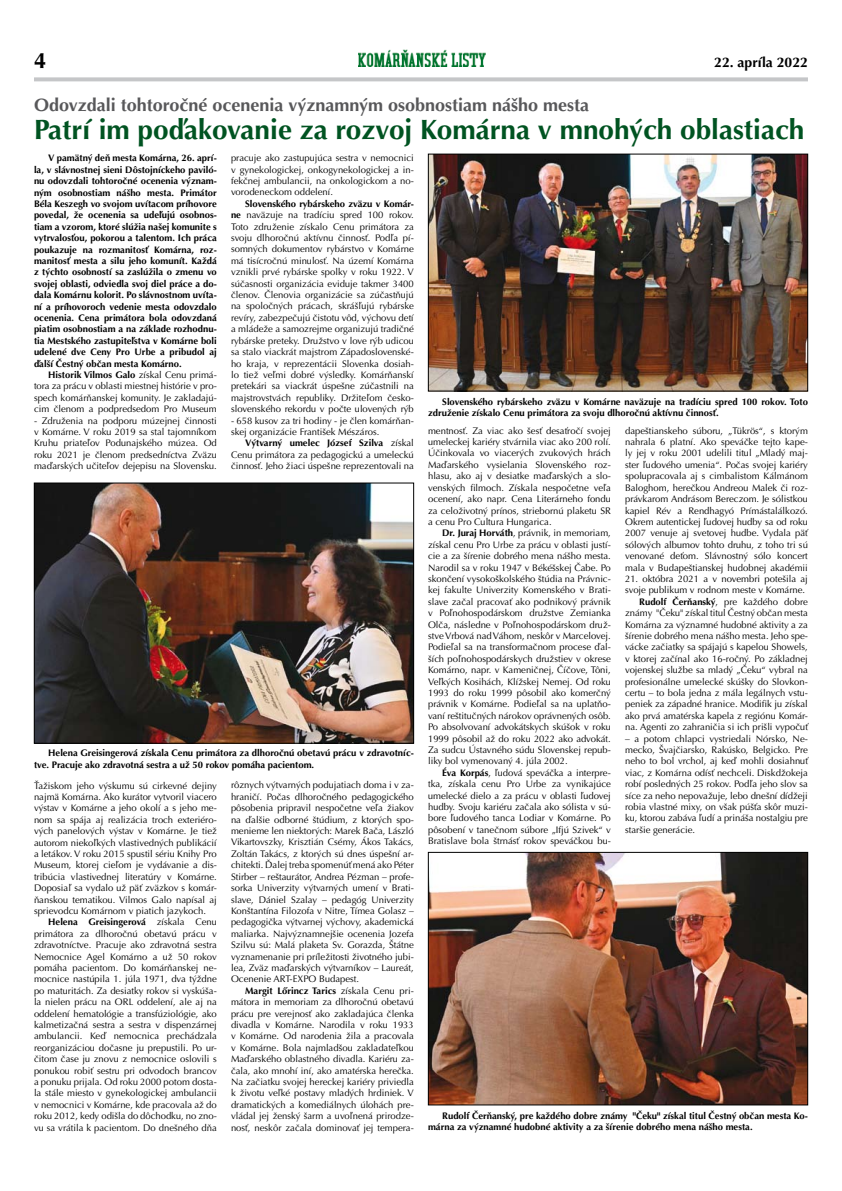
<style>
.page{position:relative;width:842px;height:1191px;background:#fff}
.page>*{position:absolute;margin:0;border:0;box-sizing:border-box;transform-origin:0 0}
.t1{font:700 28px "Optima CE";color:#005321}
.t2{font:700 22px "Optima CE";color:#000}
.t3{font:700 18px "Optima CE";color:#58585a}
.t4{font:700 14px "Optima CE";color:#000}
.t5{font:9.5px/11.4px "Optima CE";color:#000;text-align:justify}
.t6{font:700 9.5px/11.4px "Optima CE";color:#000}
.s1{font-weight:700}
</style>
<div class="page">
<svg style="left:34px;top:77px;width:774px;height:4px;background:#cacbcd"></svg>
<img style="left:358px;top:49px;width:128px;height:18px">
<img style="left:36px;top:485px;width:376px;height:256px">
<div style="left:34px;top:483px;width:380px;height:260px;border:1px solid #000"></div>
<img style="left:430px;top:156px;width:376px;height:233px">
<div style="left:428px;top:154px;width:380px;height:237px;border:1px solid #000"></div>
<img style="left:430px;top:854px;width:376px;height:249px">
<div style="left:428px;top:852px;width:380px;height:253px;border:1px solid #000"></div>
<h2 class="t2" style="left:34px;top:46px;width:14px">4</h2>
<h3 class="t4" style="left:714px;top:53px;width:95px">22. apríla 2022</h3>
<h3 class="t3" style="left:34px;top:94px;width:557px">Odovzdali tohtoročné ocenenia významným osobnostiam nášho mesta</h3>
<h1 class="t1" style="left:34px;top:112px;width:772px">Patrí im poďakovanie za rozvoj Komárna v mnohých oblastiach</h1>
<p class="t6" style="left:34px;top:153px;width:184px;text-align:justify;text-indent:14px">V pamätný deň mesta Komárna, 26. aprí&shy;la, v slávnostnej sieni Dôstojníckeho paviló&shy;nu odovzdali tohtoročné ocenenia význam&shy;ným osobnostiam nášho mesta. Primátor Béla Keszegh vo svojom uvítacom príhovore povedal, že ocenenia sa udeľujú osobnos&shy;tiam a vzorom, ktoré slúžia našej komunite s vytrvalosťou, pokorou a talentom. Ich práca poukazuje na rozmanitosť Komárna, roz&shy;manitosť mesta a silu jeho komunít. Každá z týchto osobností sa zaslúžila o zmenu vo svojej oblasti, odviedla svoj diel práce a do&shy;dala Komárnu kolorit. Po slávnostnom uvíta&shy;ní a príhovoroch vedenie mesta odovzdalo ocenenia. Cena primátora bola odovzdaná piatim osobnostiam a na základe rozhodnu&shy;tia Mestského zastupiteľstva v Komárne boli udelené dve Ceny Pro Urbe a pribudol aj ďalší Čestný občan mesta Komárno.</p>
<p class="t5" style="left:34px;top:370px;width:184px;text-indent:14px"><span class="s1">Historik Vilmos Galo</span> získal Cenu primá&shy;tora za prácu v oblasti miestnej histórie v pro&shy;spech komárňanskej komunity. Je zakladajú&shy;cim členom a podpredsedom Pro Museum</p>
<p class="t5" style="left:34px;top:415px;width:184px">- Združenia na podporu múzejnej činnosti v Komárne. V roku 2019 sa stal tajomníkom Kruhu priateľov Podunajského múzea. Od roku 2021 je členom predsedníctva Zväzu maďarských učiteľov dejepisu na Slovensku.</p>
<p class="t5" style="left:231px;top:153px;width:184px">pracuje ako zastupujúca sestra v nemocnici v gynekologickej, onkogynekologickej a in&shy;fekčnej ambulancii, na onkologickom a no&shy;vorodeneckom oddelení.</p>
<p class="t5" style="left:231px;top:199px;width:184px;text-indent:14px"><span class="s1">Slovenského rybárskeho zväzu v Komár&shy;ne</span> naväzuje na tradíciu spred 100 rokov.<br>Toto združenie získalo Cenu primátora za svoju dlhoročnú aktívnu činnosť. Podľa pí&shy;somných dokumentov rybárstvo v Komárne má tisícročnú minulosť. Na území Komárna vznikli prvé rybárske spolky v roku 1922. V súčasnosti organizácia eviduje takmer 3400 členov. Členovia organizácie sa zúčastňujú na spoločných prácach, skrášľujú rybárske revíry, zabezpečujú čistotu vôd, výchovu detí a mládeže a samozrejme organizujú tradičné rybárske preteky. Družstvo v love rýb udicou sa stalo viackrát majstrom Západoslovenské&shy;ho kraja, v reprezentácii Slovenka dosiah&shy;lo tiež veľmi dobré výsledky. Komárňanskí pretekári sa viackrát úspešne zúčastnili na majstrovstvách republiky. Držiteľom česko&shy;slovenského rekordu v počte ulovených rýb</p>
<p class="t5" style="left:231px;top:415px;width:184px">- 658 kusov za tri hodiny - je člen komárňan&shy;skej organizácie František Mészáros.</p>
<p class="t5" style="left:231px;top:438px;width:184px;text-indent:14px"><span class="s1">Výtvarný umelec József Szilva</span> získal Cenu primátora za pedagogickú a umeleckú činnosť. Jeho žiaci úspešne reprezentovali na</p>
<p class="t6" style="left:34px;top:748px;width:381px;text-indent:14px">Helena Greisingerová získala Cenu primátora za dlhoročnú obetavú prácu v zdravotníc&shy;tve. Pracuje ako zdravotná sestra a už 50 rokov pomáha pacientom.</p>
<p class="t5" style="left:34px;top:780px;width:184px">Ťažiskom jeho výskumu sú cirkevné dejiny najmä Komárna. Ako kurátor vytvoril viacero výstav v Komárne a jeho okolí a s jeho me&shy;nom sa spája aj realizácia troch exteriéro&shy;vých panelových výstav v Komárne. Je tiež autorom niekoľkých vlastivedných publikácií a letákov. V roku 2015 spustil sériu Knihy Pro Museum, ktorej cieľom je vydávanie a dis&shy;tribúcia vlastivednej literatúry v Komárne.<br>Doposiaľ sa vydalo už päť zväzkov s komár&shy;ňanskou tematikou. Vilmos Galo napísal aj sprievodcu Komárnom v piatich jazykoch.</p>
<p class="t5" style="left:34px;top:917px;width:184px;text-indent:14px"><span class="s1">Helena Greisingerová</span> získala Cenu primátora za dlhoročnú obetavú prácu v zdravotníctve. Pracuje ako zdravotná sestra Nemocnice Agel Komárno a už 50 rokov pomáha pacientom. Do komárňanskej ne&shy;mocnice nastúpila 1. júla 1971, dva týždne po maturitách. Za desiatky rokov si vyskúša&shy;la nielen prácu na ORL oddelení, ale aj na oddelení hematológie a transfúziológie, ako kalmetizačná sestra a sestra v dispenzárnej ambulancii. Keď nemocnica prechádzala reorganizáciou dočasne ju prepustili. Po ur&shy;čitom čase ju znovu z nemocnice oslovili s ponukou robiť sestru pri odvodoch brancov a ponuku prijala. Od roku 2000 potom dosta&shy;la stále miesto v gynekologickej ambulancii v nemocnici v Komárne, kde pracovala až do roku 2012, kedy odišla do dôchodku, no zno&shy;vu sa vrátila k pacientom. Do dnešného dňa</p>
<p class="t5" style="left:231px;top:780px;width:184px">rôznych výtvarných podujatiach doma i v za&shy;hraničí. Počas dlhoročného pedagogického pôsobenia pripravil nespočetne veľa žiakov na ďalšie odborné štúdium, z ktorých spo&shy;menieme len niektorých: Marek Bača, László Vikartovszky, Krisztián Csémy, Ákos Takács, Zoltán Takács, z ktorých sú dnes úspešní ar&shy;chitekti. Ďalej treba spomenúť mená ako Péter Stirber – reštaurátor, Andrea Pézman – profe&shy;sorka Univerzity výtvarných umení v Brati&shy;slave, Dániel Szalay – pedagóg Univerzity Konštantína Filozofa v Nitre, Tímea Golasz – pedagogička výtvarnej výchovy, akademická maliarka. Najvýznamnejšie ocenenia Jozefa Szilvu sú: Malá plaketa Sv. Gorazda, Štátne vyznamenanie pri príležitosti životného jubi&shy;lea, Zväz maďarských výtvarníkov – Laureát, Ocenenie ART-EXPO Budapest.</p>
<p class="t5" style="left:231px;top:985px;width:184px;text-indent:14px"><span class="s1">Margit Lőrincz Tarics</span> získala Cenu pri&shy;mátora in memoriam za dlhoročnú obetavú prácu pre verejnosť ako zakladajúca členka divadla v Komárne. Narodila v roku 1933 v Komárne. Od narodenia žila a pracovala v Komárne. Bola najmladšou zakladateľkou Maďarského oblastného divadla. Kariéru za&shy;čala, ako mnohí iní, ako amatérska herečka.<br>Na začiatku svojej hereckej kariéry priviedla k životu veľké postavy mladých hrdiniek. V dramatických a komediálnych úlohách pre&shy;vládal jej ženský šarm a uvoľnená prirodze&shy;nosť, neskôr začala dominovať jej tempera-</p>
<p class="t6" style="left:428px;top:397px;width:381px;text-indent:14px">Slovenského rybárskeho zväzu v Komárne naväzuje na tradíciu spred 100 rokov. Toto združenie získalo Cenu primátora za svoju dlhoročnú aktívnu činnosť.</p>
<p class="t5" style="left:428px;top:426px;width:184px">mentnosť. Za viac ako šesť desaťročí svojej umeleckej kariéry stvárnila viac ako 200 rolí.<br>Účinkovala vo viacerých zvukových hrách Maďarského vysielania Slovenského roz&shy;hlasu, ako aj v desiatke maďarských a slo&shy;venských filmoch. Získala nespočetne veľa ocenení, ako napr. Cena Literárneho fondu za celoživotný prínos, striebornú plaketu SR a cenu Pro Cultura Hungarica.</p>
<p class="t5" style="left:428px;top:528px;width:184px;text-indent:14px"><span class="s1">Dr. Juraj Horváth</span>, právnik, in memoriam, získal cenu Pro Urbe za prácu v oblasti justí&shy;cie a za šírenie dobrého mena nášho mesta.<br>Narodil sa v roku 1947 v Békéšskej Čabe. Po skončení vysokoškolského štúdia na Právnic&shy;kej fakulte Univerzity Komenského v Brati&shy;slave začal pracovať ako podnikový právnik v Poľnohospodárskom družstve Zemianka Olča, následne v Poľnohospodárskom druž&shy;stve Vrbová nad Váhom, neskôr v Marcelovej.<br>Podieľal sa na transformačnom procese ďal&shy;ších poľnohospodárskych družstiev v okrese Komárno, napr. v Kameničnej, Číčove, Tôni, Veľkých Kosihách, Klížskej Nemej. Od roku 1993 do roku 1999 pôsobil ako komerčný právnik v Komárne. Podieľal sa na uplatňo&shy;vaní reštitučných nárokov oprávnených osôb.<br>Po absolvovaní advokátskych skúšok v roku 1999 pôsobil až do roku 2022 ako advokát.<br>Za sudcu Ústavného súdu Slovenskej repub&shy;liky bol vymenovaný 4. júla 2002.</p>
<p class="t5" style="left:428px;top:768px;width:184px;text-indent:14px"><span class="s1">Éva Korpás</span>, ľudová speváčka a interpre&shy;tka, získala cenu Pro Urbe za vynikajúce umelecké dielo a za prácu v oblasti ľudovej hudby. Svoju kariéru začala ako sólista v sú&shy;bore ľudového tanca Lodiar v Komárne. Po pôsobení v tanečnom súbore „Ifjú Szivek“ v Bratislave bola štrnásť rokov speváčkou bu-</p>
<p class="t5" style="left:625px;top:426px;width:184px">dapeštianskeho súboru, „Tükrös“, s ktorým nahrala 6 platní. Ako speváčke tejto kape&shy;ly jej v roku 2001 udelili titul „Mladý maj&shy;ster ľudového umenia“. Počas svojej kariéry spolupracovala aj s cimbalistom Kálmánom Baloghom, herečkou Andreou Malek či roz&shy;právkarom Andrásom Bereczom. Je sólistkou kapiel Rév a Rendhagyó Prímástalálkozó.<br>Okrem autentickej ľudovej hudby sa od roku 2007 venuje aj svetovej hudbe. Vydala päť sólových albumov tohto druhu, z toho tri sú venované deťom. Slávnostný sólo koncert mala v Budapeštianskej hudobnej akadémii</p>
<p class="t5" style="left:625px;top:574px;width:184px;text-align:right">21. októbra 2021 a v novembri potešila aj svoje publikum v rodnom meste v Komárne.<br><span class="s1">Rudolf Čerňanský</span>, pre každého dobre známy "Čeku" získal titul Čestný občan mesta Komárna za významné hudobné aktivity a za šírenie dobrého mena nášho mesta. Jeho spe&shy;vácke začiatky sa spájajú s kapelou Showels, v ktorej začínal ako 16-ročný. Po základnej vojenskej službe sa mladý „Čeku“ vybral na profesionálne umelecké skúšky do Slovkon&shy;certu – to bola jedna z mála legálnych vstu&shy;peniek za západné hranice. Modifik ju získal ako prvá amatérska kapela z regiónu Komár&shy;na. Agenti zo zahraničia si ich prišli vypočuť</p>
<p class="t5" style="left:625px;top:733px;width:184px">– a potom chlapci vystriedali Nórsko, Ne&shy;mecko, Švajčiarsko, Rakúsko, Belgicko. Pre neho to bol vrchol, aj keď mohli dosiahnuť viac, z Komárna odísť nechceli. Diskdžokeja robí posledných 25 rokov. Podľa jeho slov sa síce za neho nepovažuje, lebo dnešní dídžeji robia vlastné mixy, on však púšťa skôr muzi&shy;ku, ktorou zabáva ľudí a prináša nostalgiu pre staršie generácie.</p>
<p class="t6" style="left:428px;top:1110px;width:381px;text-indent:14px">Rudolf Čerňanský, pre každého dobre známy "Čeku" získal titul Čestný občan mesta Ko&shy;márna za významné hudobné aktivity a za šírenie dobrého mena nášho mesta.</p>
</div>
